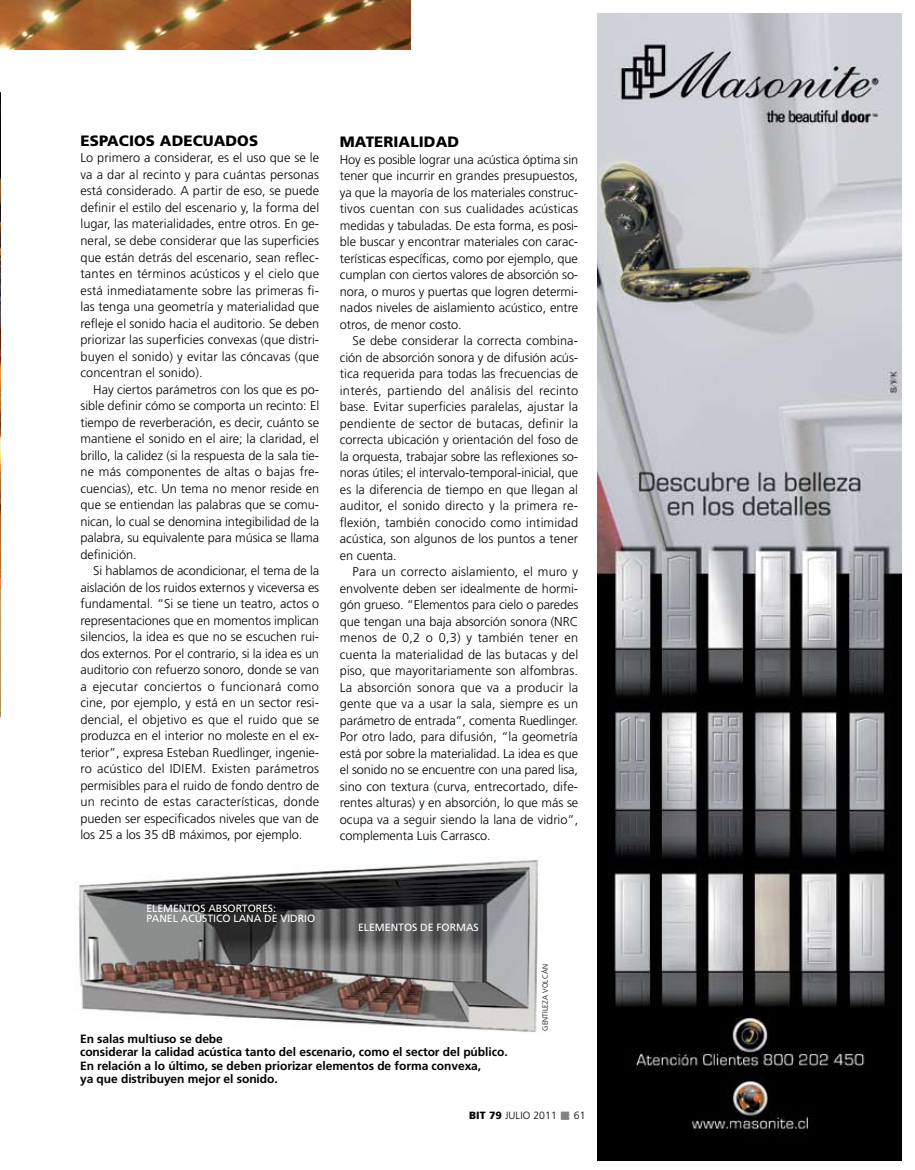
<style>
.page{position:relative;width:915px;height:1170px;background:#fff}
.page>*{position:absolute;margin:0;border:0;box-sizing:border-box;transform-origin:0 0}
.t1{font:900 15px "Frutiger";letter-spacing:.005em;color:#000}
.t2{font:300 12.75px/16.5px "Frutiger";color:#000;text-align:justify}
.t3{font:700 12px/13.5px "Frutiger";letter-spacing:-.005em;color:#000}
.t4{font:10.5px/10.5px "Frutiger";letter-spacing:-.005em;color:#fff}
.t5{font:300 10.5px "Frutiger";letter-spacing:.005em;color:#000}
.t6{font:300 7.5px "Frutiger";letter-spacing:.005em;color:#000}
.s1{font-weight:900}
.s2{color:#808284}
</style>
<div class="page">
<img style="left:78px;top:860px;width:461px;height:172px">
<img style="left:0;top:93px;width:1px;height:624px">
<img style="left:0;top:94px;width:1px;height:233px">
<img style="left:597px;top:13px;width:304px;height:1146px">
<img style="left:0;top:0;width:410px;height:50px">
<p class="t1" style="left:80px;top:132px;width:179px">ESPACIOS ADECUADOS</p>
<p class="t2" style="left:80px;top:150px;width:240px">Lo primero a considerar, es el uso que se le va a dar al recinto y para cuántas personas está considerado. A partir de eso, se puede definir el estilo del escenario y, la forma del lugar, las materialidades, entre otros. En ge&shy;neral, se debe considerar que las superficies que están detrás del escenario, sean reflec&shy;tantes en términos acústicos y el cielo que está inmediatamente sobre las primeras fi&shy;las tenga una geometría y materialidad que refleje el sonido hacia el auditorio. Se deben priorizar las superficies convexas (que distri&shy;buyen el sonido) y evitar las cóncavas (que concentran el sonido).</p>
<p class="t2" style="left:80px;top:381px;width:240px;text-indent:13px">Hay ciertos parámetros con los que es po&shy;sible definir cómo se comporta un recinto: El tiempo de reverberación, es decir, cuánto se mantiene el sonido en el aire; la claridad, el brillo, la calidez (si la respuesta de la sala tie&shy;ne más componentes de altas o bajas fre&shy;cuencias), etc. U n tema no menor reside en que se entiendan las palabras que se comu&shy;nican, lo cual se denomina integibilidad de la palabra, su equivalente para música se llama definición.</p>
<p class="t2" style="left:80px;top:562px;width:240px;text-indent:13px">Si hablamos de acondicionar, el tema de la aislación de los ruidos externos y viceversa es fundamental. “Si se tiene un teatro, actos o representaciones que en momentos implican silencios, la idea es que no se escuchen rui&shy;dos externos. Por el contrario, si la idea es un auditorio con refuerzo sonoro, donde se van a ejecutar conciertos o funcionará como cine, por ejemplo, y está en un sector resi&shy;dencial, el objetivo es que el ruido que se produzca en el interior no moleste en el ex&shy;terior”, expresa Esteban Ruedlinger, ingenie&shy;ro acústico del IDIE</p>
<p class="t2" style="left:80px;top:760px;width:240px;text-indent:111px">M. Existen parámetros permisibles para el ruido de fondo dentro de un recinto de estas características, donde pueden ser especificados niveles que van de los 25 a los 35 dB máximos, por ejemplo.</p>
<p class="t1" style="left:340px;top:133px;width:121px">MATE RIALIDAD</p>
<p class="t2" style="left:340px;top:151px;width:240px">Hoy es posible lograr una acústica óptima sin tener que incurrir en grandes presupuestos, ya que la mayoría de los materiales construc&shy;tivos cuentan con sus cualidades acústicas medidas y tabuladas. De esta forma, es posi&shy;ble buscar y encontrar materiales con carac&shy;terísticas específicas, como por ejemplo, que cumplan con ciertos valores de absorción so&shy;nora, o muros y puertas que logren determi&shy;nados niveles de aislamiento acústico, entre otros, de menor costo.</p>
<p class="t2" style="left:340px;top:332px;width:240px;text-indent:13px">Se debe considerar la correcta combina&shy;ción de absorción sonora y de difusión acús&shy;tica requerida para todas las frecuencias de interés, partiendo del análisis del recinto base. Evitar superficies paralelas, ajustar la pendiente de sector de butacas, definir la correcta ubicación y orientación del foso de la orquesta, trabajar sobre las reflexiones so&shy;noras útiles; el intervalo-temporal-inicial, que es la diferencia de tiempo en que llegan al auditor, el sonido directo y la primera re&shy;flexión, también conocido como intimidad acústica, son algunos de los puntos a tener en cuenta.</p>
<p class="t2" style="left:340px;top:563px;width:240px;text-indent:13px">Para un correcto aislamiento, el muro y envolvente deben ser idealmente de hormi&shy;gón grueso. “Elementos para cielo o paredes que tengan una baja absorción sonora (NRC menos de 0,2 o 0,3) y también tener en cuenta la materialidad de las butacas y del piso, que mayoritariamente son alfombras.<br>La absorción sonora que va a producir la gente que va a usar la sala, siempre es un parámetro de entrada”, comenta Ruedlinger.<br>Por otro lado, para difusión, “la geometría está por sobre la materialidad. La idea es que el sonido no se encuentre con una pared lisa, sino con textura (curva, entrecortado, dife&shy;rentes alturas) y en absorción, lo que más se ocupa va a seguir siendo la lana de vidrio”, complementa Luis Carrasco.</p>
<p class="t4" style="left:146px;top:902px;width:170px">ELE ME NTOS ABSORTORES:<br>PANE L ACÚSTICO LANA DE VIDRIO</p>
<p class="t4" style="left:358px;top:921px;width:122px">ELE ME NTOS DE FORMAS</p>
<p class="t6" style="left:540px;top:1030px;width:68px;rotate:-90deg">GENTILEZA voLcán</p>
<p class="t3" style="left:80px;top:1031px;width:429px">En salas multiuso se debe<br>considerar la calidad acústica tanto del escenario, como el sector del público.<br>En relación a lo último, se deben priorizar elementos de forma convexa,<br>ya que distribuyen mejor el sonido.</p>
<p class="t5" style="left:469px;top:1109px;width:118px"><span class="s1">BIT 79</span> julio 2011 <span class="s2">■</span> 61</p>
</div>
